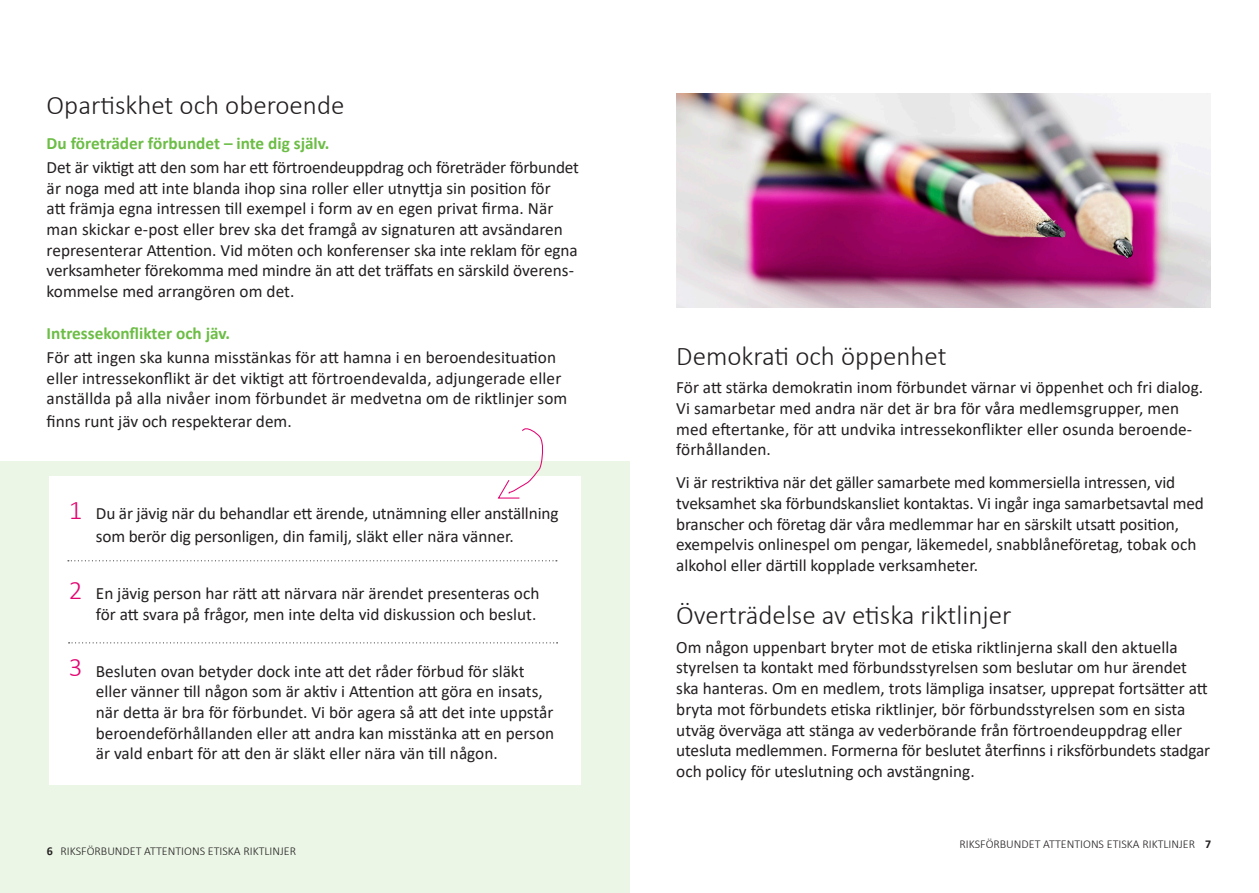
<style>
.page{position:relative;width:1259px;height:893px;background:#fff}
.page>*{position:absolute;margin:0;border:0;box-sizing:border-box;transform-origin:0 0}
.t1{font:300 27px "Calibri";color:#231f20}
.t2{font:300 27px "Calibri";color:#e30471}
.t3{font:17.25px/20.7px "Calibri";color:#231f20}
.t4{font:700 17.25px "Calibri";color:#6cbd45}
.t5{font:300 12px "Calibri";color:#231f20}
.t6{font:700 12px "Calibri";color:#231f20}
</style>
<div class="page">
<div style="left:0;top:461px;width:629px;height:432px;background:#ebf6e6"></div>
<div style="left:49px;top:476px;width:531px;height:308px;background:#fff"></div>
<svg style="left:67px;top:428px;width:490px;height:216px"></svg>
<img style="left:676px;top:94px;width:534px;height:214px">
<p class="t1" style="left:47px;top:88px;width:299px">Opartiskhet och oberoende</p>
<p class="t4" style="left:47px;top:131px;width:284px">Du företräder förbundet – inte dig själv.</p>
<p class="t3" style="left:47px;top:156px;width:534px">Det är viktigt att den som har ett förtroendeuppdrag och företräder förbundet är noga med att inte blanda ihop sina roller eller utnyttja sin position för<br>att främja egna intressen till exempel i form av en egen privat firma. När man skickar e-post eller brev ska det framgå av signaturen att avsändaren representerar Attention. Vid möten och konferenser ska inte reklam för egna verksamheter förekomma med mindre än att det träffats en särskild överens&shy;kommelse med arrangören om det.</p>
<p class="t4" style="left:47px;top:321px;width:185px">Intressekonflikter och jäv.</p>
<p class="t3" style="left:47px;top:346px;width:522px">För att ingen ska kunna misstänkas för att hamna i en beroendesituation eller intressekonflikt är det viktigt att förtroendevalda, adjungerade eller anställda på alla nivåer inom förbundet är medvetna om de riktlinjer som</p>
<p class="t3" style="left:47px;top:410px;width:247px">finns runt jäv och respekterar dem.</p>
<p class="t2" style="left:69px;top:493px;width:15px">1</p>
<p class="t3" style="left:96px;top:502px;width:464px;line-height:22.5px;text-indent:-27px">1. Du är jävig när du behandlar ett ärende, utnämning eller anställning som berör dig personligen, din familj, släkt eller nära vänner.</p>
<p class="t2" style="left:69px;top:573px;width:15px">2</p>
<p class="t3" style="left:69px;top:582px;width:472px;text-align:right">2. En jävig person har rätt att närvara när ärendet presenteras och för att svara på frågor, men inte delta vid diskussion och beslut.</p>
<p class="t2" style="left:69px;top:651px;width:15px">3</p>
<p class="t3" style="left:96px;top:660px;width:460px;text-indent:-27px">3. Besluten ovan betyder dock inte att det råder förbud för släkt eller vänner till någon som är aktiv i Attention att göra en insats, när detta är bra för förbundet. Vi bör agera så att det inte uppstår beroendeförhållanden eller att andra kan misstänka att en person är vald enbart för att den är släkt eller nära vän till någon.</p>
<p class="t6" style="left:47px;top:843px;width:8px">6</p>
<p class="t5" style="left:61px;top:844px;width:237px">RIKSFÖRBUNDET ATTENTIONS ETISKA RIKTLINJER</p>
<p class="t1" style="left:676px;top:339px;width:272px">Demokrati och öppenhet</p>
<p class="t3" style="left:676px;top:377px;width:528px">För att stärka demokratin inom förbundet värnar vi öppenhet och fri dialog.<br>Vi samarbetar med andra när det är bra för våra medlemsgrupper, men med eftertanke, för att undvika intressekonflikter eller osunda beroende&shy;förhållanden.</p>
<p class="t3" style="left:676px;top:472px;width:529px">Vi är restriktiva när det gäller samarbete med kommersiella intressen, vid tveksamhet ska förbundskansliet kontaktas. Vi ingår inga samarbetsavtal med branscher och företag där våra medlemmar har en särskilt utsatt position, exempelvis onlinespel om pengar, läkemedel, snabblåneföretag, tobak och alkohol eller därtill kopplade verksamheter.</p>
<p class="t1" style="left:676px;top:599px;width:336px">Överträdelse av etiska riktlinjer</p>
<p class="t3" style="left:676px;top:636px;width:535px">Om någon uppenbart bryter mot de etiska riktlinjerna skall den aktuella styrelsen ta kontakt med förbundsstyrelsen som beslutar om hur ärendet ska hanteras. Om en medlem, trots lämpliga insatser, upprepat fortsätter att bryta mot förbundets etiska riktlinjer, bör förbundsstyrelsen som en sista utväg överväga att stänga av vederbörande från förtroendeuppdrag eller utesluta medlemmen. Formerna för beslutet återfinns i riksförbundets stadgar och policy för uteslutning och avstängning.</p>
<p class="t5" style="left:959px;top:836px;width:237px">RIKSFÖRBUNDET ATTENTIONS ETISKA RIKTLINJER</p>
<p class="t6" style="left:1205px;top:835px;width:8px">7</p>
</div>
